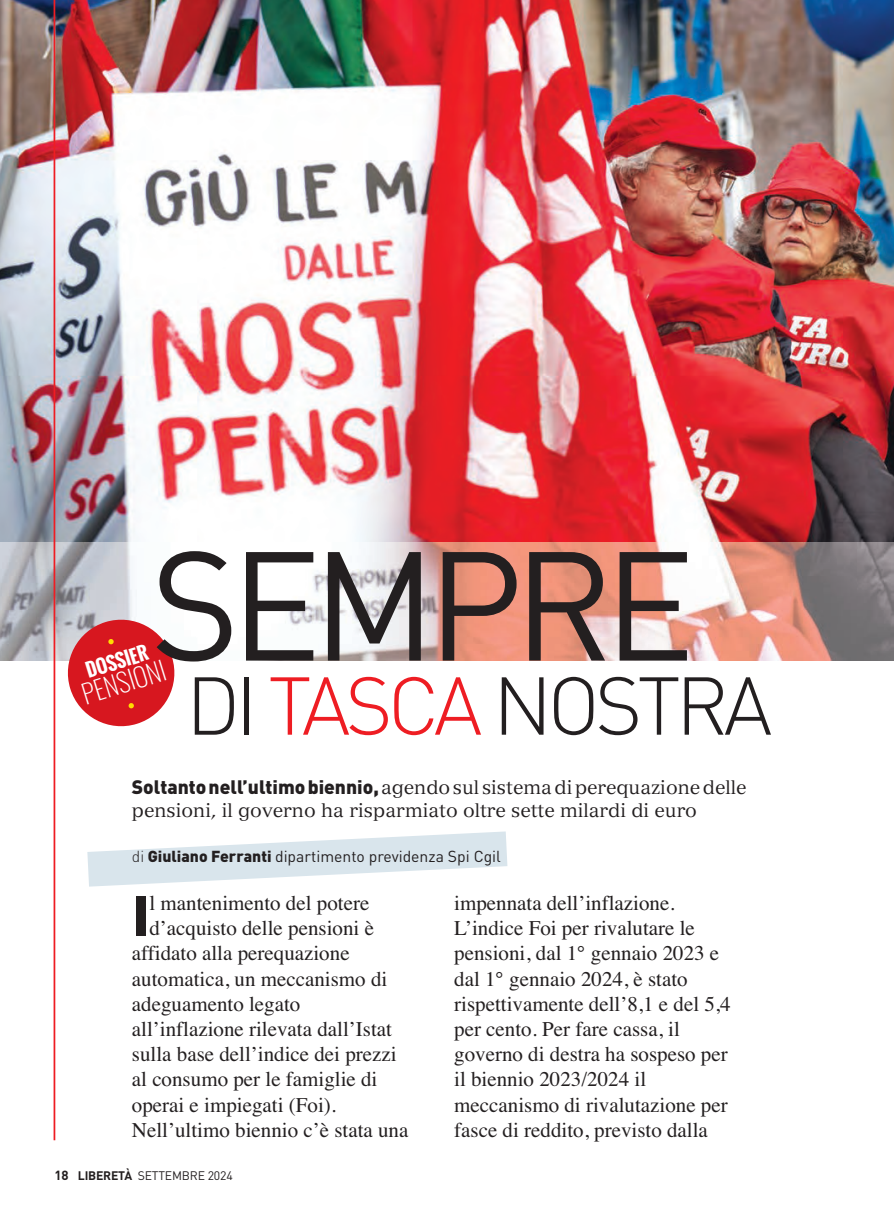
<style>
.page{position:relative;width:894px;height:1215px;background:#fff}
.page>*{position:absolute;margin:0;border:0;box-sizing:border-box;transform-origin:0 0}
.t1{font:152.42px "DIN";letter-spacing:-.065em;color:#231f20}
.t2{font:300 80.5px "DIN";letter-spacing:-.06em;color:#231f20}
.t3{font:900 54.95px "DIN";color:#231f20}
.t4{font:200 26.25px "Oswald";color:#fff}
.t5{font:21px/25.2px "Times";color:#231f20}
.t6{font:19.25px/22.8px "Versailles";color:#231f20}
.t7{font:700 18.38px "Oswald";color:#fff}
.t8{font:15.75px "DIN";color:#231f20}
.t9{font:12.25px "DIN";letter-spacing:-.015em;color:#231f20}
.s1{color:#ee1d23}
.s2{font-family:"DIN";font-weight:900}
.s3{font-weight:300}
.s4{font-weight:900}
.s5{font-weight:700;font-size:13.12px}
.s6{font-weight:700}
</style>
<div class="page">
<svg style="left:87px;top:831px;width:420px;height:55px"></svg>
<img style="left:0;top:0;width:894px;height:660px">
<img style="left:0;top:543px;width:893px;height:117px">
<svg style="left:62px;top:613px;width:119px;height:114px"></svg>
<hr style="left:54px;top:0;width:1px;height:1140px;background:#ee1d23">
<h1 class="t1" style="left:150px;top:551px;width:547px">SEMPRE</h1>
<p class="t7" style="left:84px;top:661px;width:65px;rotate:-17deg">DOSSIER</p>
<p class="t4" style="left:78px;top:681px;width:88px;rotate:-17deg">PENSIONI</p>
<h2 class="t2" style="left:186px;top:677px;width:588px">DI <span class="s1">TASCA</span> NOSTRA</h2>
<p class="t6" style="left:132px;top:778px;width:616px"><span class="s2">Soltanto nell’ultimo biennio,</span> agendo sul sistema di perequazione delle pensioni, il governo ha risparmiato oltre sette milardi di euro</p>
<p class="t8" style="left:132px;top:851px;width:370px"><span class="s3">di</span> <span class="s4">Giuliano Ferranti</span> dipartimento previdenza Spi Cgil</p>
<h3 class="t3" style="left:132px;top:895px;width:19px">I</h3>
<p class="t5" style="left:149px;top:892px;width:221px">l mantenimento del potere</p>
<p class="t5" style="left:149px;top:917px;width:226px">d’acquisto delle pensioni è</p>
<p class="t5" style="left:132px;top:943px;width:219px">affidato alla perequazione</p>
<p class="t5" style="left:132px;top:968px;width:257px">automatica, un meccanismo di</p>
<p class="t5" style="left:132px;top:993px;width:170px">adeguamento legato</p>
<p class="t5" style="left:132px;top:1018px;width:262px">all’inflazione rilevata dall’Istat</p>
<p class="t5" style="left:132px;top:1043px;width:266px">sulla base dell’indice dei prezzi</p>
<p class="t5" style="left:132px;top:1069px;width:247px">al consumo per le famiglie di</p>
<p class="t5" style="left:132px;top:1094px;width:206px">operai e impiegati (Foi).</p>
<p class="t5" style="left:132px;top:1119px;width:278px">Nell’ultimo biennio c’è stata una</p>
<p class="t9" style="left:54px;top:1171px;width:180px"><span class="s5">18</span> <span class="s6">LIBERETÀ</span> SETTEMBRE 2024</p>
<p class="t5" style="left:454px;top:892px;width:278px">impennata dell’inflazione.<br>L’indice Foi per rivalutare le pensioni, dal 1° gennaio 2023 e dal 1° gennaio 2024, è stato rispettivamente dell’8,1 e del 5,4 per cento. Per fare cassa, il governo di destra ha sospeso per il biennio 2023/2024 il meccanismo di rivalutazione per fasce di reddito, previsto dalla</p>
</div>
